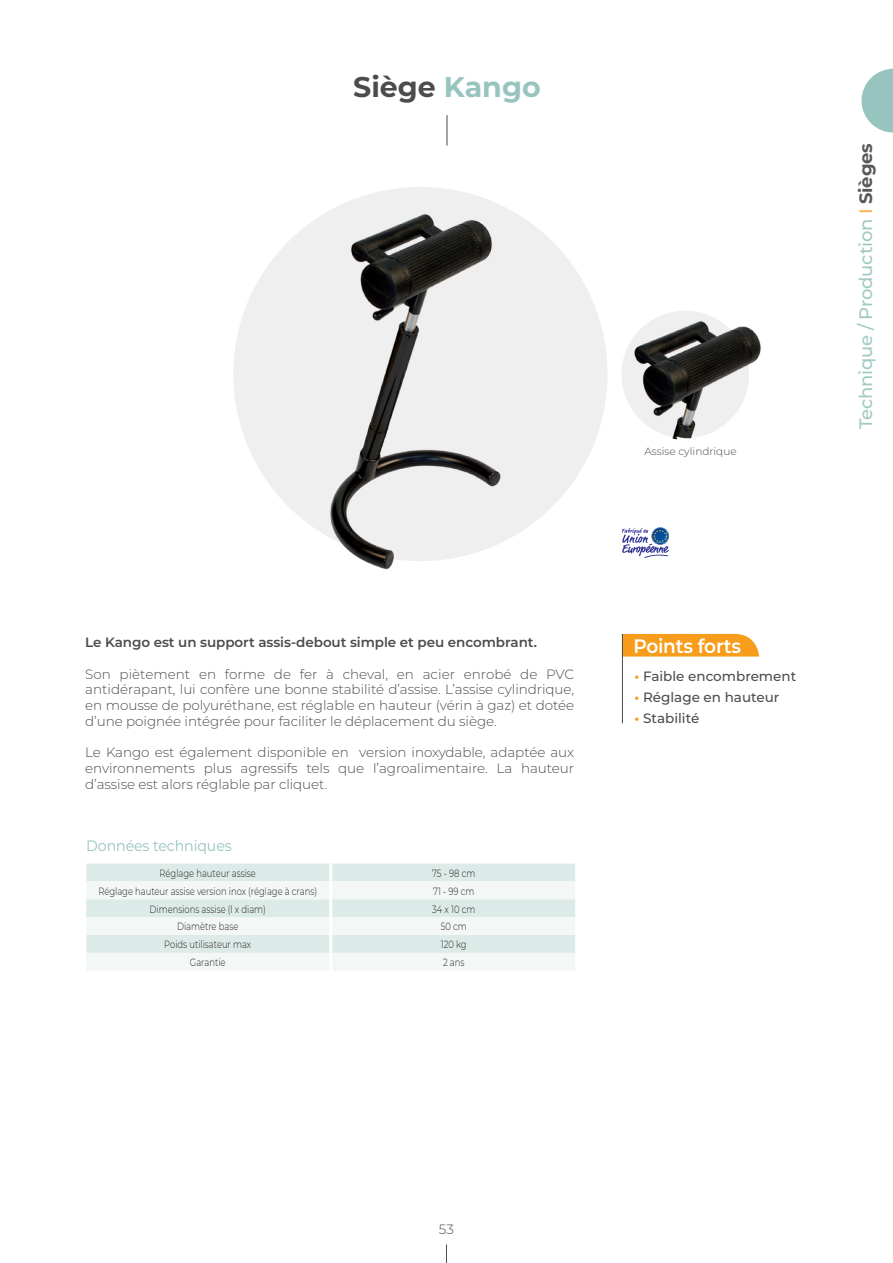
<style>
.page{position:relative;width:893px;height:1263px;background:#fff}
.page>*{position:absolute;margin:0;border:0;box-sizing:border-box;transform-origin:0 0}
.t1{font:700 28.5px "Montserrat";color:#4b4c4d}
.t2{font:600 19.5px "Montserrat";letter-spacing:-.01em;color:#fff;scale:.95 1}
.t3{font:500 18px "Montserrat";letter-spacing:-.01em;color:#a1c9c4}
.t4{font:15px "Montserrat";letter-spacing:-.01em;color:#97c4bf;scale:.95 1}
.t5{font:300 13.5px/15.8px "Montserrat";letter-spacing:-.005em;color:#4b4c4d;text-align:justify}
.t6{font:600 13.5px "Montserrat";letter-spacing:-.005em;color:#4b4c4d}
.t7{font:500 13.5px "Montserrat";color:#4b4c4d}
.t8{font:300 10.5px "Montserrat";color:#231f20;scale:.8 1}
.t9{font:300 10.5px "Montserrat";color:#4b4c4d}
.s1{color:#97c4bf}
.s2{color:#faae4b}
.s3{font-weight:700;color:#57585a}
.s4{font-weight:700;color:#f89c1c}
</style>
<div class="page">
<svg style="left:446px;top:1244px;width:1px;height:19px"></svg>
<svg style="left:861px;top:69px;width:32px;height:64px"></svg>
<svg style="left:86px;top:863px;width:489px;height:107px"></svg>
<hr style="left:329px;top:863px;width:3px;height:18px;background:#fff">
<hr style="left:329px;top:881px;width:3px;height:18px;background:#fff">
<hr style="left:329px;top:899px;width:3px;height:18px;background:#fff">
<hr style="left:329px;top:917px;width:3px;height:18px;background:#fff">
<hr style="left:329px;top:935px;width:3px;height:18px;background:#fff">
<hr style="left:329px;top:953px;width:3px;height:18px;background:#fff">
<div style="left:623px;top:634px;width:136px;height:22px;background:#f89c1c"></div>
<hr style="left:622px;top:634px;width:1px;height:89px;background:#4b4c4d">
<div style="left:233px;top:187px;width:374px;height:374px;background:#eeefee;border-radius:50%"></div>
<hr style="left:447px;top:115px;width:1px;height:31px;background:#4b4c4d">
<img style="left:280px;top:189px;width:264px;height:381px">
<div style="left:621px;top:311px;width:128px;height:127px;background:#eeefee;border-radius:50%"></div>
<img style="left:632px;top:311px;width:129px;height:129px">
<svg style="left:622px;top:527px;width:47px;height:31px"></svg>
<h1 class="t1" style="left:353px;top:67px;width:189px">Siège <span class="s1">Kango</span></h1>
<p class="t9" style="left:644px;top:444px;width:94px">Assise cylindrique</p>
<h3 class="t3" style="left:853px;top:429px;width:287px;rotate:-90deg">Technique / Production <span class="s2">I</span> <span class="s3">Sièges</span></h3>
<p class="t6" style="left:85px;top:633px;width:453px">Le Kango est un support assis-debout simple et peu encombrant.</p>
<p class="t5" style="left:85px;top:665px;width:491px">Son piètement en forme de fer à cheval, en acier enrobé de PVC antidérapant, lui confère une bonne stabilité d’assise. L’assise cylindrique, en mousse de polyuréthane, est réglable en hauteur (vérin à gaz) et dotée d’une poignée intégrée pour faciliter le déplacement du siège.</p>
<p class="t5" style="left:85px;top:744px;width:491px">Le Kango est également disponible en version inoxydable, adaptée aux environnements plus agressifs tels que l’agroalimentaire. La hauteur d’assise est alors réglable par cliquet.</p>
<p class="t4" style="left:86px;top:835px;width:155px">Données techniques</p>
<p class="t8" style="left:160px;top:866px;width:122px">Réglage hauteur assise</p>
<p class="t8" style="left:432px;top:866px;width:55px">75 - 98 cm</p>
<p class="t8" style="left:98px;top:884px;width:275px">Réglage hauteur assise version inox (réglage à crans)</p>
<p class="t8" style="left:433px;top:884px;width:53px">71 - 99 cm</p>
<p class="t8" style="left:150px;top:902px;width:147px">Dimensions assise (l x diam)</p>
<p class="t8" style="left:432px;top:902px;width:55px">34 x 10 cm</p>
<p class="t8" style="left:177px;top:919px;width:78px">Diamètre base</p>
<p class="t8" style="left:441px;top:919px;width:34px">50 cm</p>
<p class="t8" style="left:164px;top:937px;width:110px">Poids utilisateur max</p>
<p class="t8" style="left:441px;top:937px;width:34px">120 kg</p>
<p class="t8" style="left:190px;top:955px;width:46px">Garantie</p>
<p class="t8" style="left:443px;top:955px;width:28px">2 ans</p>
<h2 class="t2" style="left:633px;top:632px;width:115px">Points forts</h2>
<p class="t7" style="left:634px;top:667px;width:163px"><span class="s4">•</span> Faible encombrement</p>
<p class="t7" style="left:634px;top:687px;width:146px"><span class="s4">•</span> Réglage en hauteur</p>
<p class="t7" style="left:634px;top:708px;width:66px"><span class="s4">•</span> Stabilité</p>
<p class="t5" style="left:439px;top:1220px;width:16px">53</p>
</div>
